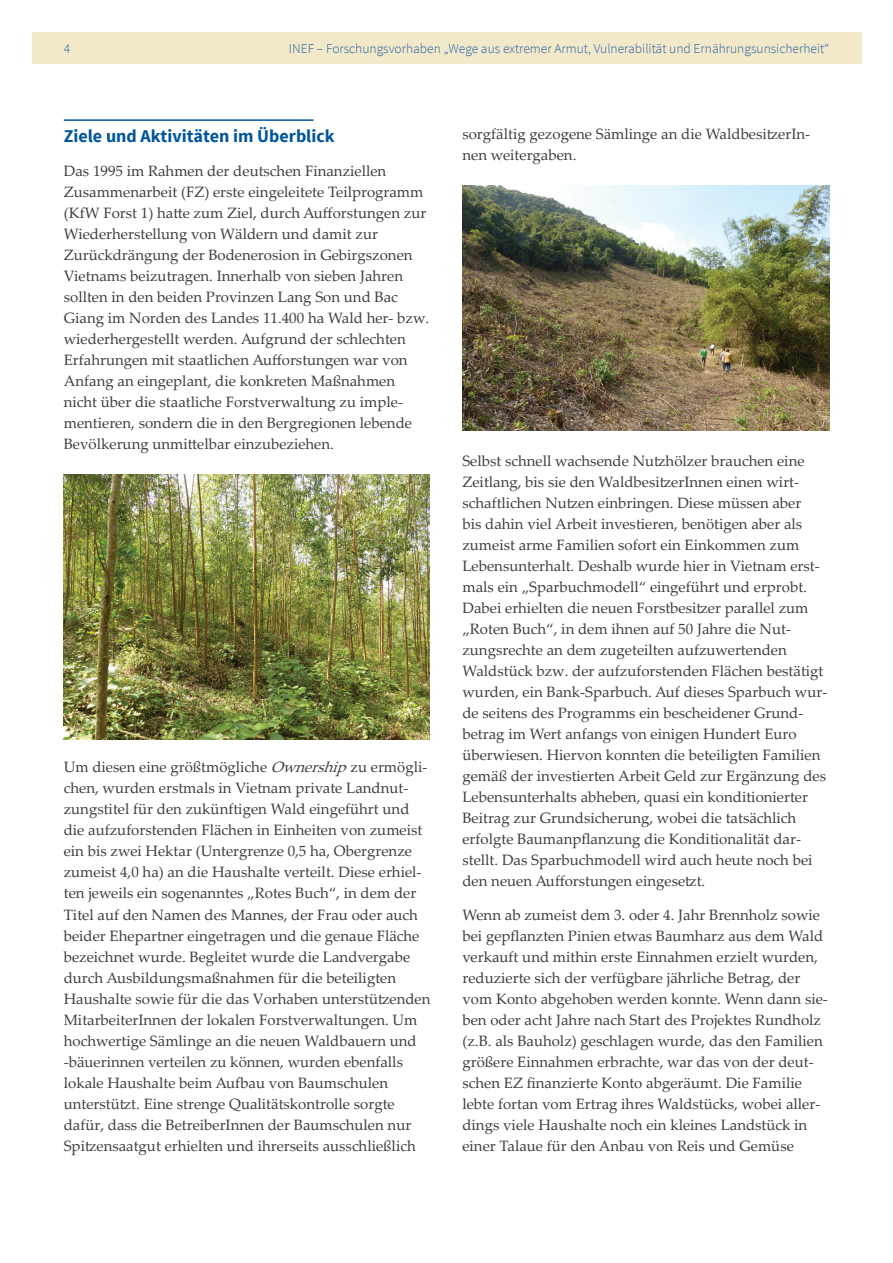
<style>
.page{position:relative;width:893px;height:1263px;background:#fff}
.page>*{position:absolute;margin:0;border:0;box-sizing:border-box;transform-origin:0 0}
.t1{font:700 18px "Source Sans Pro";color:#01569c}
.t2{font:15px/21px "Palatino Linotype";color:#3e3e3f}
.t3{font:300 13.5px "Source Sans Pro";color:#2661a4}
.s1{font-style:italic}
</style>
<div class="page">
<div style="left:32px;top:32px;width:829px;height:32px;background:#f2e8ca"></div>
<hr style="left:64px;top:119px;width:249px;height:2px;background:#01569c">
<img style="left:63px;top:475px;width:366px;height:264px">
<img style="left:462px;top:186px;width:367px;height:244px">
<p class="t3" style="left:64px;top:40px;width:8px">4</p>
<p class="t3" style="left:289px;top:40px;width:542px">INEF – Forschungsvorhaben „Wege aus extremer Armut, Vulnerabilität und Ernährungsunsicherheit“</p>
<p class="t1" style="left:64px;top:125px;width:272px">Ziele und Aktivitäten im Überblick</p>
<p class="t2" style="left:64px;top:160px;width:367px">Das 1995 im Rahmen der deutschen Finanziellen Zusammenarbeit (FZ) erste eingeleitete Teilprogramm (KfW Forst 1) hatte zum Ziel, durch Aufforstungen zur Wiederherstellung von Wäldern und damit zur Zurückdrängung der Bodenerosion in Gebirgszonen Vietnams beizutragen. Innerhalb von sieben Jahren sollten in den beiden Provinzen Lang Son und Bac Giang im Norden des Landes 11.400 ha Wald her- bzw. wiederhergestellt werden. Aufgrund der schlechten Erfahrungen mit staatlichen Aufforstungen war von Anfang an eingeplant, die konkreten Maßnahmen nicht über die staatliche Forstverwaltung zu imple&shy;mentieren, sondern die in den Bergregionen lebende Bevölkerung unmittelbar einzubeziehen.</p>
<p class="t2" style="left:64px;top:756px;width:368px">Um diesen eine größtmögliche <span class="s1">Ownership</span>zu ermögli&shy;chen, wurden erstmals in Vietnam private Landnut&shy;zungstitel für den zukünftigen Wald eingeführt und die aufzuforstenden Flächen in Einheiten von zumeist ein bis zwei Hektar (Untergrenze 0,5 ha, Obergrenze zumeist 4,0 ha) an die Haushalte verteilt. Diese erhiel&shy;ten jeweils ein sogenanntes „Rotes Buch“, in dem der Titel auf den Namen des Mannes, der Frau oder auch beider Ehepartner eingetragen und die genaue Fläche bezeichnet wurde. Begleitet wurde die Landvergabe durch Ausbildungsmaßnahmen für die beteiligten Haushalte sowie für die das Vorhaben unterstützenden MitarbeiterInnen der lokalen Forstverwaltungen. Um hochwertige Sämlinge an die neuen Waldbauern und -bäuerinnen verteilen zu können, wurden ebenfalls lokale Haushalte beim Aufbau von Baumschulen unterstützt. Eine strenge Qualitätskontrolle sorgte dafür, dass die BetreiberInnen der Baumschulen nur Spitzensaatgut erhielten und ihrerseits ausschließlich</p>
<p class="t2" style="left:462px;top:122px;width:349px">sorgfältig gezogene Sämlinge an die WaldbesitzerIn&shy;nen weitergaben.</p>
<p class="t2" style="left:462px;top:450px;width:366px">Selbst schnell wachsende Nutzhölzer brauchen eine Zeitlang, bis sie den WaldbesitzerInnen einen wirt&shy;schaftlichen Nutzen einbringen. Diese müssen aber<br>bis dahin viel Arbeit investieren, benötigen aber als zumeist arme Familien sofort ein Einkommen zum Lebensunterhalt. Deshalb wurde hier in Vietnam erst&shy;mals ein „Sparbuchmodell“ eingeführt und erprobt.<br>Dabei erhielten die neuen Forstbesitzer parallel zum „Roten Buch“, in dem ihnen auf 50 Jahre die Nut&shy;zungsrechte an dem zugeteilten aufzuwertenden Waldstück bzw. der aufzuforstenden Flächen bestätigt wurden, ein Bank-Sparbuch. Auf dieses Sparbuch wur&shy;de seitens des Programms ein bescheidener Grund&shy;betrag im Wert anfangs von einigen Hundert Euro überwiesen. Hiervon konnten die beteiligten Familien gemäß der investierten Arbeit Geld zur Ergänzung des Lebensunterhalts abheben, quasi ein konditionierter Beitrag zur Grundsicherung, wobei die tatsächlich erfolgte Baumanpflanzung die Konditionalität dar&shy;stellt. Das Sparbuchmodell wird auch heute noch bei den neuen Aufforstungen eingesetzt.</p>
<p class="t2" style="left:462px;top:904px;width:367px">Wenn ab zumeist dem 3. oder 4. Jahr Brennholz sowie bei gepflanzten Pinien etwas Baumharz aus dem Wald verkauft und mithin erste Einnahmen erzielt wurden, reduzierte sich der verfügbare jährliche Betrag, der vom Konto abgehoben werden konnte. Wenn dann sie&shy;ben oder acht Jahre nach Start des Projektes Rundholz (z.B. als Bauholz) geschlagen wurde, das den Familien größere Einnahmen erbrachte, war das von der deut&shy;schen EZ finanzierte Konto abgeräumt. Die Familie lebte fortan vom Ertrag ihres Waldstücks, wobei aller&shy;dings viele Haushalte noch ein kleines Landstück in einer Talaue für den Anbau von Reis und Gemüse</p>
</div>
